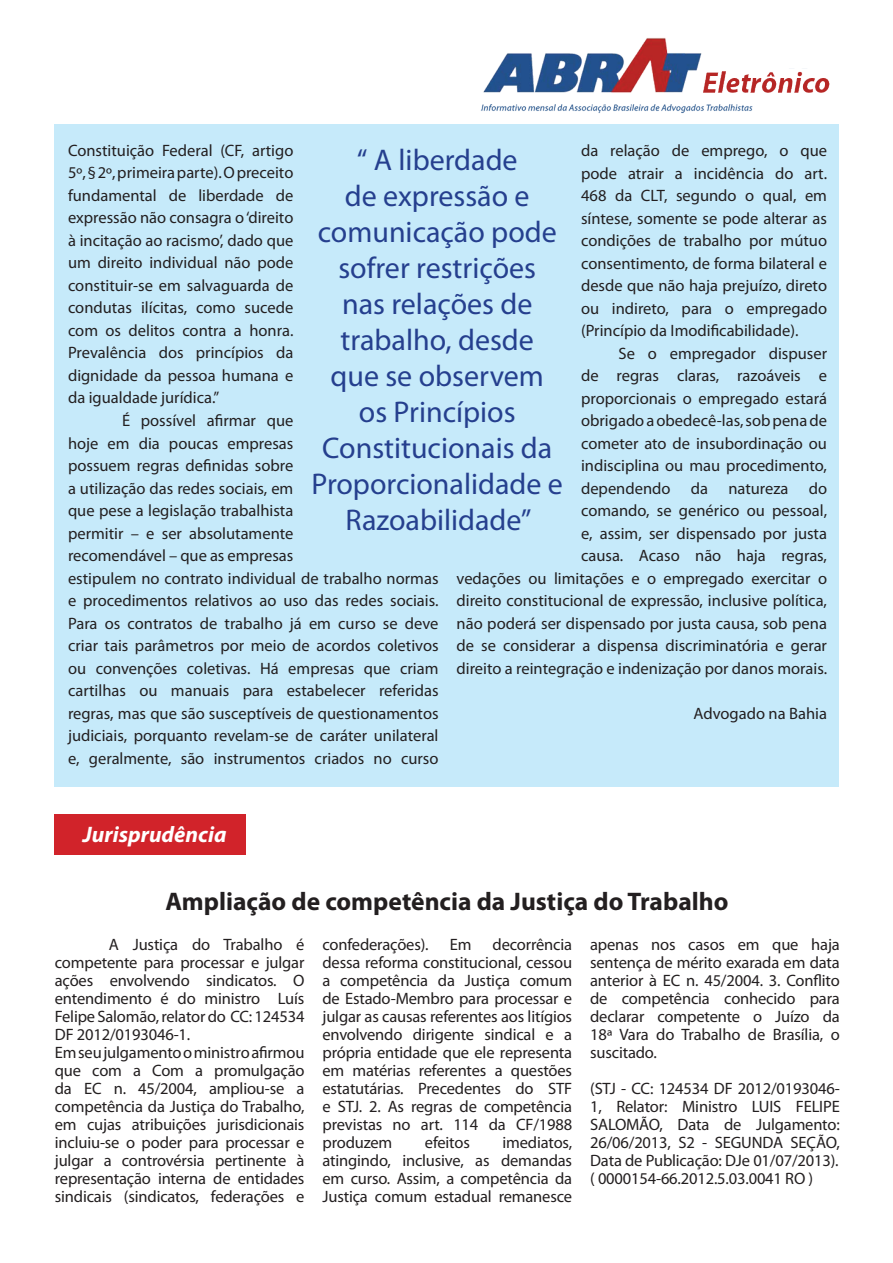
<style>
.page{position:relative;width:893px;height:1263px;background:#fff}
.page>*{position:absolute;margin:0;border:0;box-sizing:border-box;transform-origin:0 0}
.t1{font:30px/36px "Myriad Pro";color:#253f8e;text-align:center}
.t2{font:700 25.5px "Myriad Pro";color:#231f20}
.t3{font:italic 700 22.5px "Myriad Pro";color:#fff}
.t4{font:16.5px/22.5px "Myriad Pro";color:#231f20;text-align:justify}
</style>
<div class="page">
<img style="left:480px;top:38px;width:350px;height:76px">
<div style="left:54px;top:124px;width:785px;height:663px;background:#c6eafa"></div>
<div style="left:54px;top:814px;width:191px;height:41px;background:#d1232a"></div>
<p class="t4" style="left:68px;top:139px;width:227px">Constituição Federal (CF, artigo 5º, § 2º, primeira parte). O preceito fundamental de liberdade de expressão não consagra o ‘direito à incitação ao racismo’, dado que um direito individual não pode constituir-se em salvaguarda de condutas ilícitas, como sucede com os delitos contra a honra.<br>Prevalência dos princípios da dignidade da pessoa humana e da igualdade jurídica.”</p>
<p class="t4" style="left:68px;top:409px;width:372px;text-align:left;text-indent:54px">É possível afirmar que<br>hoje em dia poucas empresas<br>possuem regras definidas sobre<br>a utilização das redes sociais, em<br>que pese a legislação trabalhista<br>permitir – e ser absolutamente<br>recomendável – que as empresas<br>estipulem no contrato individual de trabalho normas e procedimentos relativos ao uso das redes sociais.<br>Para os contratos de trabalho já em curso se deve criar tais parâmetros por meio de acordos coletivos ou convenções coletivas. Há empresas que criam cartilhas ou manuais para estabelecer referidas regras, mas que são susceptíveis de questionamentos judiciais, porquanto revelam-se de caráter unilateral e, geralmente, são instrumentos criados no curso</p>
<p class="t4" style="left:581px;top:139px;width:248px">da relação de emprego, o que pode atrair a incidência do art.<br>468 da CLT, segundo o qual, em síntese, somente se pode alterar as condições de trabalho por mútuo consentimento, de forma bilateral e desde que não haja prejuízo, direto ou indireto, para o empregado (Princípio da Imodificabilidade).</p>
<p class="t4" style="left:457px;top:342px;width:372px;text-align:right">Se o empregador dispuser<br>de regras claras, razoáveis e<br>proporcionais o empregado estará<br>obrigado a obedecê-las, sob pena de<br>cometer ato de insubordinação ou<br>indisciplina ou mau procedimento,<br>dependendo da natureza do<br>comando, se genérico ou pessoal,<br>e, assim, ser dispensado por justa<br>causa. Acaso não haja regras,<br>vedações ou limitações e o empregado exercitar o direito constitucional de expressão, inclusive política, não poderá ser dispensado por justa causa, sob pena de se considerar a dispensa discriminatória e gerar direito a reintegração e indenização por danos morais.</p>
<p class="t4" style="left:693px;top:702px;width:135px">Advogado na Bahia</p>
<h1 class="t1" style="left:312px;top:141px;width:253px">“ A liberdade<br>de expressão e comunicação pode sofrer restrições<br>nas relações de trabalho, desde<br>que se observem<br>os Princípios<br>Constitucionais da<br>Proporcionalidade e<br>Razoabilidade”</h1>
<h3 class="t3" style="left:83px;top:819px;width:145px">Jurisprudência</h3>
<h2 class="t2" style="left:165px;top:884px;width:565px">Ampliação de competência da Justiça do Trabalho</h2>
<p class="t4" style="left:55px;top:935px;width:251px;line-height:18px;text-align:left;text-indent:54px">A Justiça do Trabalho é competente para processar e julgar ações envolvendo sindicatos. O entendimento é do ministro Luís<br>Felipe Salomão, relator do CC: 124534<br>DF 2012/0193046-1.<br>Em seu julgamento o ministro afirmou que com a Com a promulgação da EC n. 45/2004, ampliou-se a competência da Justiça do Trabalho, em cujas atribuições jurisdicionais incluiu-se o poder para processar e julgar a controvérsia pertinente à representação interna de entidades sindicais (sindicatos, federações e</p>
<p class="t4" style="left:322px;top:933px;width:108px">confederações).</p>
<p class="t4" style="left:450px;top:933px;width:23px">Em</p>
<p class="t4" style="left:322px;top:935px;width:251px;line-height:18px;text-indent:170px">decorrência dessa reforma constitucional, cessou a competência da Justiça comum de Estado-Membro para processar e julgar as causas referentes aos litígios envolvendo dirigente sindical e a própria entidade que ele representa em matérias referentes a questões estatutárias. Precedentes do STF e STJ. 2. As regras de competência previstas no art. 114 da CF/1988 produzem</p>
<p class="t4" style="left:425px;top:1131px;width:46px">efeitos</p>
<p class="t4" style="left:322px;top:1133px;width:251px;line-height:18px;text-indent:180px">imediatos, atingindo, inclusive, as demandas em curso. Assim, a competência da Justiça comum estadual remanesce</p>
<p class="t4" style="left:590px;top:935px;width:251px;line-height:18px">apenas nos casos em que haja sentença de mérito exarada em data anterior à EC n. 45/2004. 3. Conflito de competência conhecido para declarar competente o Juízo da 18ª Vara do Trabalho de Brasília, o suscitado.</p>
<p class="t4" style="left:590px;top:1079px;width:251px;line-height:18px">(STJ - CC: 124534 DF 2012/0193046- 1, Relator: Ministro LUIS FELIPE SALOMÃO, Data de Julgamento:<br>26/06/2013, S2 - SEGUNDA SEÇÃO, Data de Publicação: DJe 01/07/2013). ( 0000154-66.2012.5.03.0041 RO )</p>
</div>
